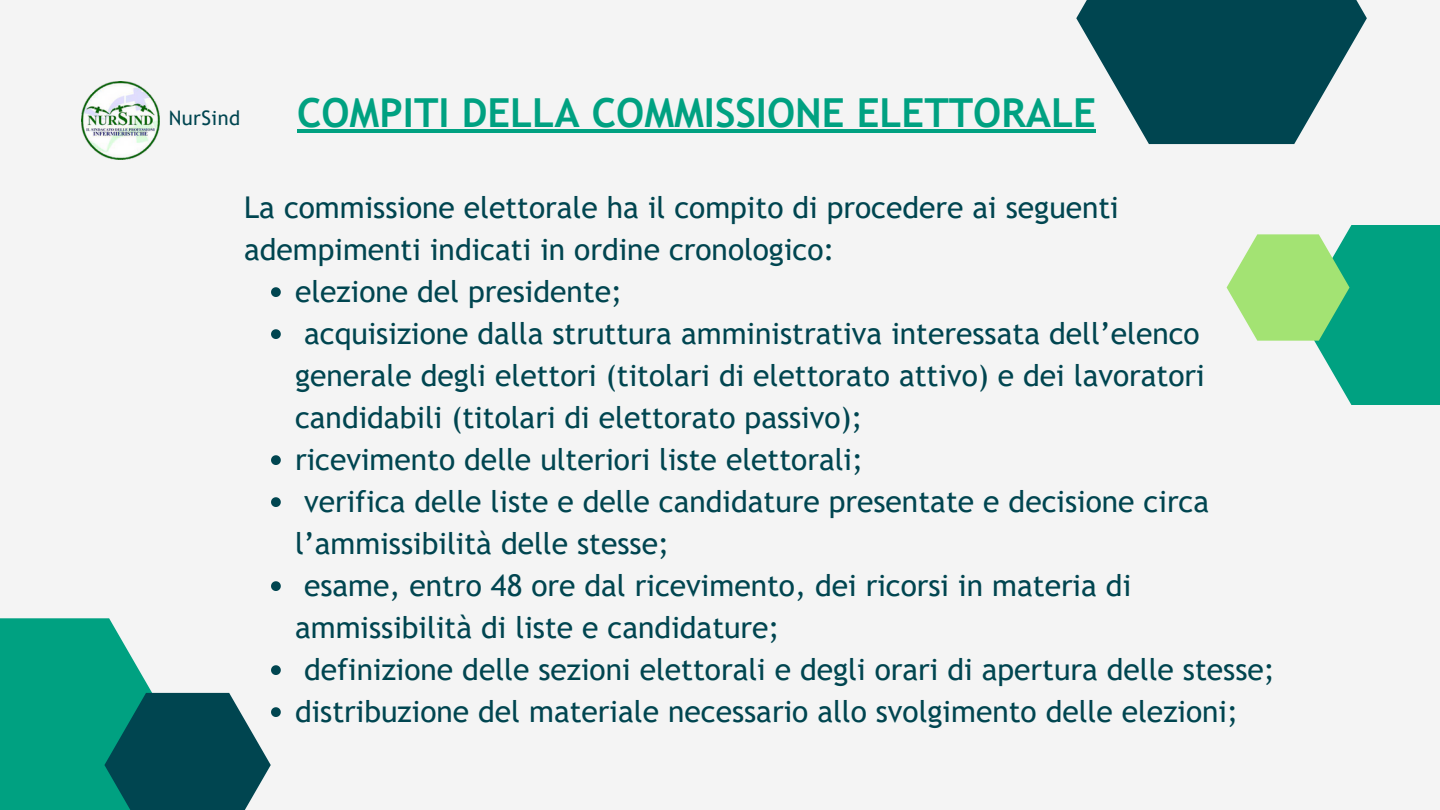
<style>
.page{position:relative;width:1440px;height:810px;background:#f4f4f4}
.page>*{position:absolute;margin:0;border:0;box-sizing:border-box;transform-origin:0 0}
.t1{font:700 40px "Trebuchet MS";color:#00a181}
.t2{font:30px/42px "Trebuchet MS";color:#004550}
.t3{font:20px "Trebuchet MS";letter-spacing:.025em;color:#004550}
</style>
<div class="page">
<img style="left:81px;top:81px;width:79px;height:79px">
<hr style="left:297px;top:129px;width:799px;height:4px;background:#00a181">
<svg style="left:1227px;top:225px;width:213px;height:180px"></svg>
<svg style="left:1076px;top:0;width:291px;height:144px"></svg>
<svg style="left:271px;top:287px;width:10px;height:10px"></svg>
<svg style="left:271px;top:329px;width:10px;height:10px"></svg>
<svg style="left:271px;top:455px;width:10px;height:10px"></svg>
<svg style="left:271px;top:497px;width:10px;height:10px"></svg>
<svg style="left:271px;top:581px;width:10px;height:10px"></svg>
<svg style="left:0;top:618px;width:281px;height:192px"></svg>
<p class="t3" style="left:169px;top:106px;width:73px">NurSind</p>
<h1 class="t1" style="left:297px;top:89px;width:800px">COMPITI DELLA COMMISSIONE ELETTORALE</h1>
<h2 class="t2" style="left:244px;top:186px;width:876px">La commissione elettorale ha il compito di procedere ai seguenti adempimenti indicati in ordine cronologico:</h2>
<p class="t2" style="left:295px;top:270px;width:329px">elezione del presidente;</p>
<p class="t2" style="left:295px;top:312px;width:911px;text-indent:9px">acquisizione dalla struttura amministrativa interessata dell’elenco generale degli elettori (titolari di elettorato attivo) e dei lavoratori candidabili (titolari di elettorato passivo);</p>
<p class="t2" style="left:295px;top:438px;width:570px">ricevimento delle ulteriori liste elettorali;</p>
<p class="t2" style="left:295px;top:480px;width:916px;text-indent:9px">verifica delle liste e delle candidature presentate e decisione circa l’ammissibilità delle stesse;</p>
<p class="t2" style="left:295px;top:564px;width:838px;text-indent:9px">esame, entro 48 ore dal ricevimento, dei ricorsi in materia di ammissibilità di liste e candidature;</p>
<p class="t2" style="left:304px;top:648px;width:972px">definizione delle sezioni elettorali e degli orari di apertura delle stesse;</p>
<p class="t2" style="left:295px;top:690px;width:945px">distribuzione del materiale necessario allo svolgimento delle elezioni;</p>
</div>
